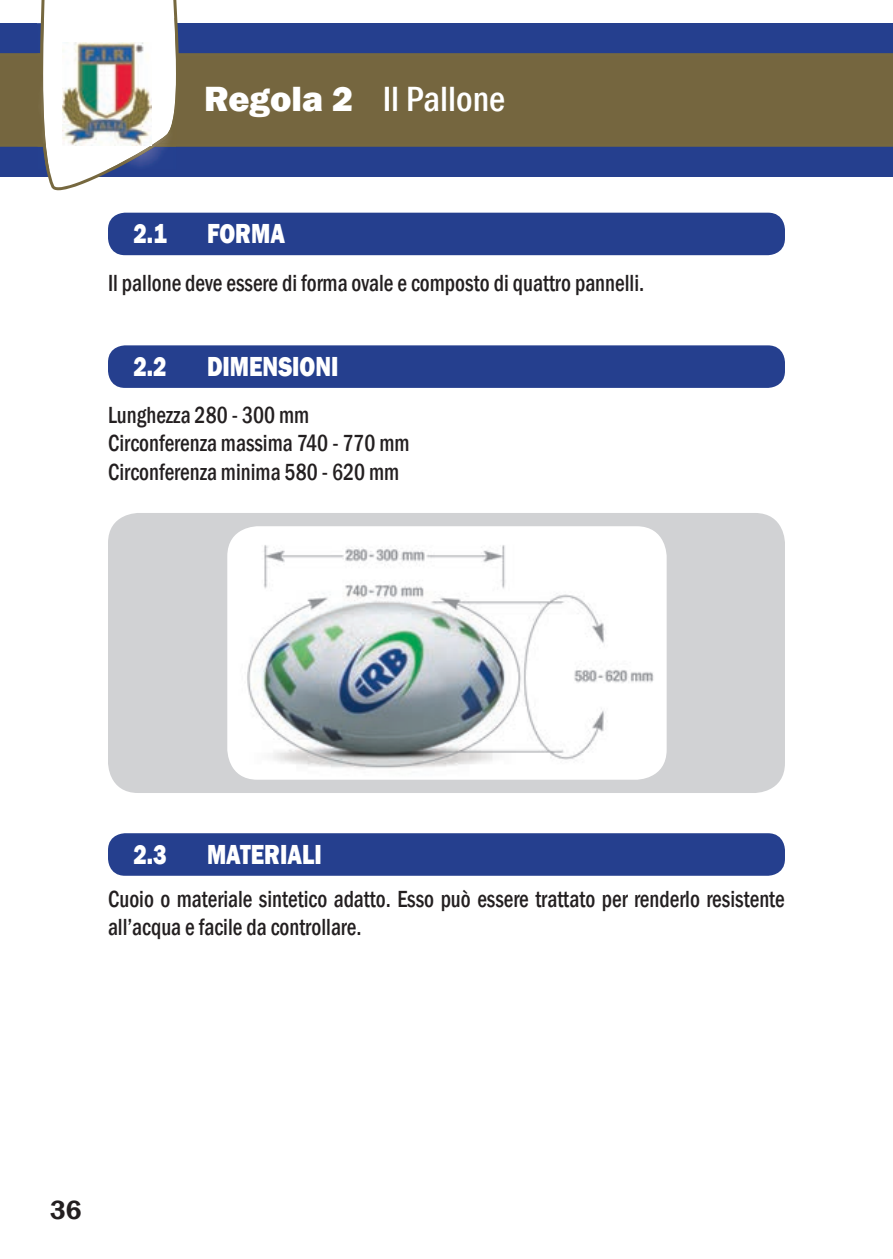
<style>
.page{position:relative;width:893px;height:1259px;background:#fff}
.page>*{position:absolute;margin:0;border:0;box-sizing:border-box;transform-origin:0 0}
.t1{font:500 condensed 36px "Franklin Gothic";color:#fff}
.t2{font:800 28.2px "Franklin Gothic";color:#fff;scale:.81 1}
.t3{font:600 27px "Franklin Gothic";color:#231f20}
.t4{font:500 condensed 24px/28.8px "Franklin Gothic";color:#231f20;scale:.9 1}
.s1{font-weight:800;font-stretch:normal}
</style>
<div class="page">
<div style="left:0;top:23px;width:893px;height:153px;background:#253f8e"></div>
<div style="left:0;top:55px;width:893px;height:90px;background:#75663f"></div>
<hr style="left:0;top:53px;width:893px;height:3px;background:#76683f">
<hr style="left:0;top:144px;width:893px;height:3px;background:#76683f">
<svg style="left:36px;top:0;width:149px;height:191px"></svg>
<img style="left:37px;top:23px;width:3px;height:147px">
<img style="left:37px;top:53px;width:3px;height:94px">
<img style="left:40px;top:18px;width:136px;height:152px">
<img style="left:63px;top:42px;width:88px;height:103px">
<div style="left:108px;top:213px;width:677px;height:42px;background:#253f8e;border-radius:17px"></div>
<div style="left:108px;top:345px;width:677px;height:43px;background:#253f8e;border-radius:17px"></div>
<div style="left:108px;top:513px;width:677px;height:280px;background:#d1d2d4;border-radius:30px"></div>
<img style="left:227px;top:526px;width:440px;height:253px">
<div style="left:108px;top:833px;width:677px;height:42px;background:#253f8e;border-radius:17px"></div>
<h1 class="t1" style="left:204px;top:76px;width:303px"><span class="s1">Regola 2</span> Il Pallone</h1>
<p class="t2" style="left:134px;top:216px;width:43px">2.1</p>
<p class="t2" style="left:207px;top:216px;width:98px">FORMA</p>
<p class="t4" style="left:108px;top:268px;width:597px">Il pallone deve essere di forma ovale e composto di quattro pannelli.</p>
<p class="t2" style="left:134px;top:348px;width:42px">2.2</p>
<p class="t2" style="left:207px;top:348px;width:164px">DIMENSIONI</p>
<p class="t4" style="left:108px;top:400px;width:337px">Lunghezza 280 - 300 mm<br>Circonferenza massima 740 - 770 mm<br>Circonferenza minima 580 - 620 mm</p>
<p class="t2" style="left:134px;top:836px;width:42px">2.3</p>
<p class="t2" style="left:207px;top:836px;width:143px">MATERIALI</p>
<p class="t4" style="left:108px;top:884px;width:753px">Cuoio o materiale sintetico adatto. Esso può essere trattato per renderlo resistente all’acqua e facile da controllare.</p>
<p class="t3" style="left:50px;top:1193px;width:33px">36</p>
</div>
